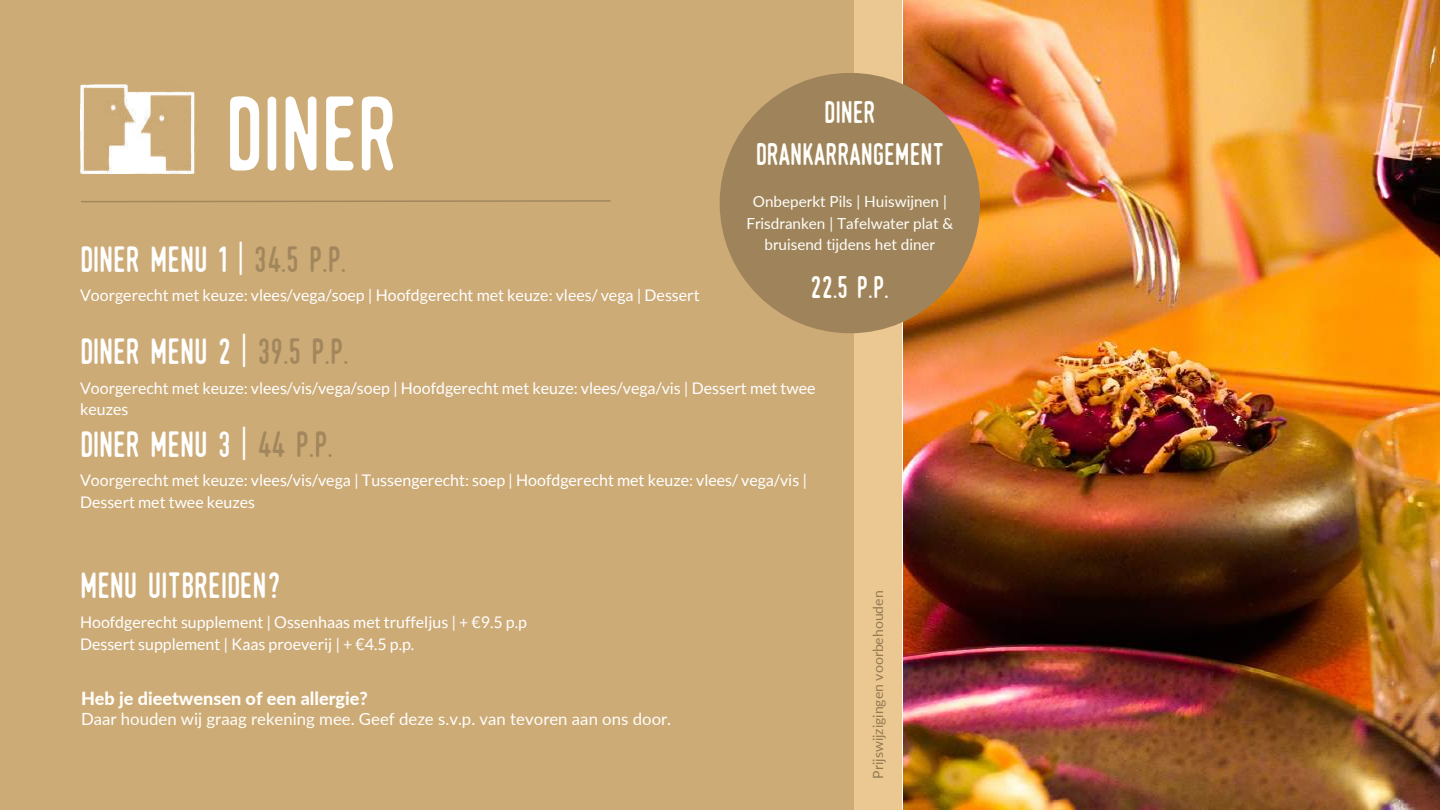
<style>
.page{position:relative;width:1440px;height:810px;background:#fff}
.page>*{position:absolute;margin:0;border:0;box-sizing:border-box;transform-origin:0 0}
.t1{font:102px "Monthoers 2.0 Clean";color:#fff}
.t2{font:35.3px "Monthoers 2.0 Clean";color:#fff}
.t3{font:30.2px/41.5px "Monthoers 2.0 Clean";color:#fffefa;text-align:center}
.t4{font:800 18px "Lato";color:#fffefa}
.t5{font:16.8px "Lato";color:#fffefa}
.t6{font:16px/21.8px "Lato";color:#fff}
.t7{font:15.3px/21.1px "Lato";color:#fffefa;text-align:center}
.t8{font:14px "Lato";color:#947b54}
.s1{color:#a2875d}
</style>
<div class="page">
<img style="left:903px;top:0;width:537px;height:810px">
<div style="left:0;top:0;width:902px;height:810px;background:#ebc791"></div>
<div style="left:0;top:0;width:854px;height:810px;background:#cdab77"></div>
<div style="left:720px;top:73px;width:260px;height:260px;background:#9f845b;border-radius:50%"></div>
<svg style="left:81px;top:200px;width:530px;height:3px"></svg>
<img style="left:80px;top:84px;width:115px;height:89px">
<h1 class="t1" style="left:225px;top:76px;width:174px">DINER</h1>
<h3 class="t3" style="left:756px;top:92px;width:190px">DINER<br>DRANKARRANGEMENT</h3>
<p class="t7" style="left:746px;top:191px;width:208px">Onbeperkt Pils | Huiswijnen |<br>Frisdranken | Tafelwater plat &amp; bruisend tijdens het diner</p>
<h2 class="t2" style="left:80px;top:239px;width:268px">DINER MENU 1 | <span class="s1">34.5 P.P.</span></h2>
<p class="t6" style="left:80px;top:284px;width:621px">Voorgerecht met keuze: vlees/vega/soep | Hoofdgerecht met keuze: vlees/ vega | Dessert</p>
<h2 class="t2" style="left:80px;top:331px;width:270px">DINER MENU 2 | <span class="s1">39.5 P.P.</span></h2>
<p class="t6" style="left:80px;top:377px;width:737px">Voorgerecht met keuze: vlees/vis/vega/soep | Hoofdgerecht met keuze: vlees/vega/vis | Dessert met twee keuzes</p>
<h2 class="t2" style="left:80px;top:424px;width:255px">DINER MENU 3 | <span class="s1">44 P.P.</span></h2>
<p class="t6" style="left:80px;top:469px;width:729px">Voorgerecht met keuze: vlees/vis/vega | Tussengerecht: soep | Hoofdgerecht met keuze: vlees/ vega/vis |<br>Dessert met twee keuzes</p>
<h3 class="t3" style="left:811px;top:267px;width:80px">22.5 P.P.</h3>
<h2 class="t2" style="left:80px;top:566px;width:203px">MENU UITBREIDEN?</h2>
<p class="t6" style="left:80px;top:611px;width:448px">Hoofdgerecht supplement | Ossenhaas met truffeljus | + €9.5 p.p<br>Dessert supplement | Kaas proeverij | + €4.5 p.p.</p>
<p class="t4" style="left:81px;top:687px;width:288px">Heb je dieetwensen of een allergie?</p>
<p class="t5" style="left:81px;top:709px;width:592px">Daar houden wij graag rekening mee. Geef deze s.v.p. van tevoren aan ons door.</p>
<p class="t8" style="left:869px;top:779px;width:190px;rotate:-90deg">Prijswijzigingen voorbehouden</p>
</div>
